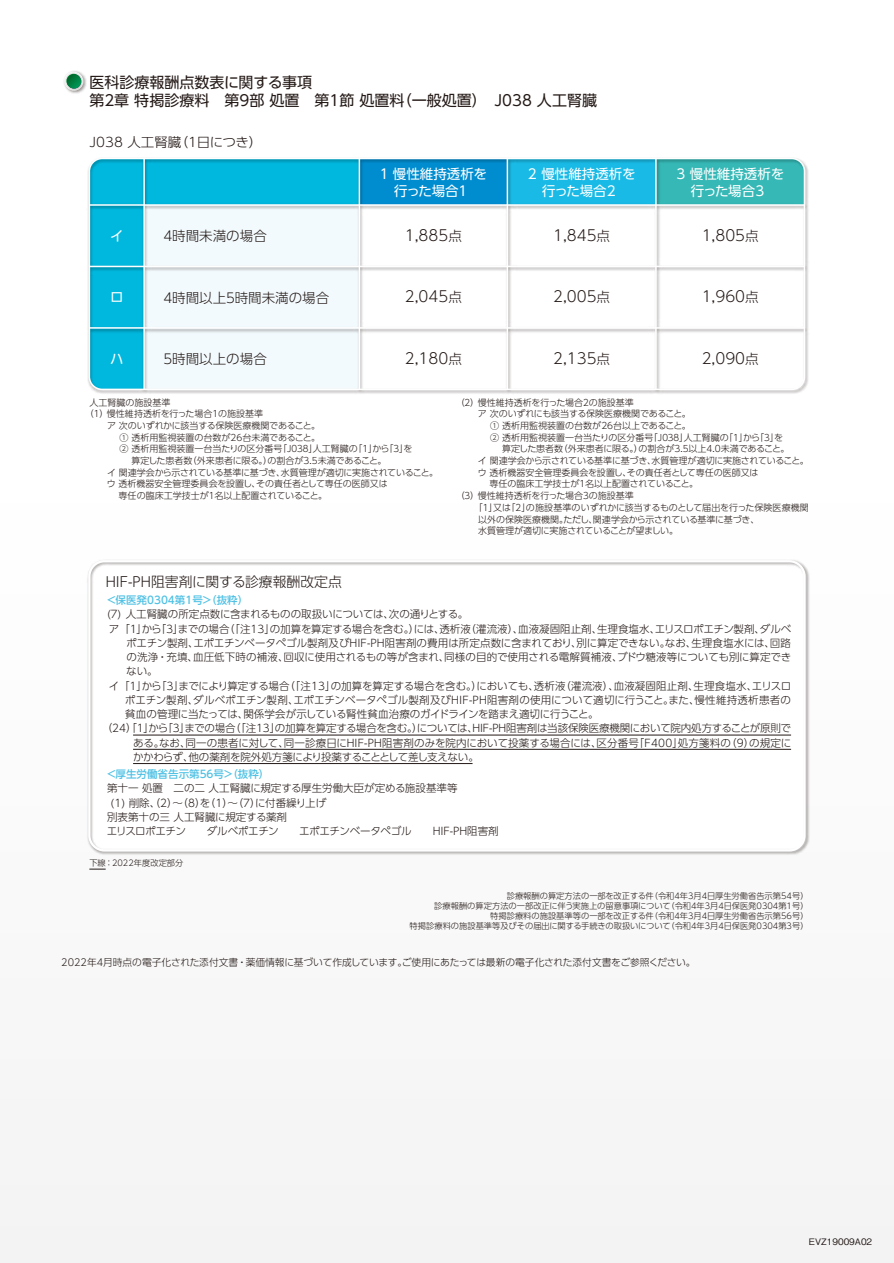
<style>
.page{position:relative;width:894px;height:1263px;background:#fff}
.page>*{position:absolute;margin:0;border:0;box-sizing:border-box;transform-origin:0 0}
.t1{font:300 15px "UD Shin Go Pro";color:#231916}
.t2{font:15px/18px "UD Shin Go Pro";color:#231916}
.t3{font:300 13.8px "UD Shin Go Pro";color:#231916}
.t4{font:13.5px/16.2px "UD Shin Go Pro";color:#fff;text-align:center}
.t5{font:300 13.5px "UD Shin Go Pro";color:#231916}
.t6{font:300 12.9px "UD Shin Go Pro";color:#231916;scale:1.04 1}
.t7{font:300 10.5px "UD Shin Go Pro";letter-spacing:-.015em;color:#231916}
.t8{font:300 10.5px "UD Shin Go Pro";letter-spacing:-.035em;color:#231916}
.t9{font:300 10.5px "UD Shin Go Pro";letter-spacing:.015em;color:#231916}
.t10{font:300 10.5px "UD Shin Go Pro";letter-spacing:.005em;color:#231916}
.t11{font:500 10.5px "UD Shin Go Pro";color:#4fc1e4}
.t12{font:300 9.75px "UD Shin Go Pro";letter-spacing:-.01em;color:#231916}
.t13{font:300 9px "UD Shin Go Pro";color:#231916}
.t14{font:300 9px "UD Shin Go Pro";letter-spacing:-.02em;color:#231916}
.t15{font:300 9px "UD Shin Go Pro";letter-spacing:-.025em;color:#231916}
.t16{font:300 9px "UD Shin Go Pro";letter-spacing:-.035em;color:#231916}
.t17{font:500 8.85px "Gothic BBB Pro";color:#231916}
.t18{font:300 8.25px/9.9px "UD Shin Go Pro";color:#231916;text-align:right}
.s1{font-size:13.5px}
</style>
<div class="page">
<div style="left:0;top:0;width:893px;height:1263px;background:#fafafa"></div>
<img style="left:87px;top:560px;width:723px;height:295px">
<div style="left:88px;top:560px;width:717px;height:292px;border:2px solid #fff;border-radius:15px"></div>
<img style="left:64px;top:72px;width:22px;height:21px">
<svg style="left:67px;top:74px;width:14px;height:15px"></svg>
<hr style="left:133px;top:735px;width:657px;height:1px;background:#231916">
<hr style="left:133px;top:749px;width:657px;height:1px;background:#231916">
<hr style="left:133px;top:763px;width:339px;height:1px;background:#231916">
<svg style="left:89px;top:869px;width:17px;height:1px"></svg>
<img style="left:88px;top:159px;width:720px;height:235px">
<hr style="left:89px;top:204px;width:715px;height:2px;background:#fff">
<hr style="left:89px;top:266px;width:715px;height:1px;background:#fff">
<div style="left:89px;top:158px;width:715px;height:232px;border:2px solid #fff;border-radius:13px"></div>
<hr style="left:654px;top:158px;width:2px;height:231px;background:#fff">
<hr style="left:506px;top:158px;width:2px;height:231px;background:#fff">
<hr style="left:358px;top:158px;width:2px;height:231px;background:#fff">
<hr style="left:143px;top:158px;width:2px;height:231px;background:#fff">
<hr style="left:89px;top:327px;width:715px;height:2px;background:#fff">
<h1 class="t2" style="left:89px;top:73px;width:509px">医科診療報酬点数表に関する事項<br>第2章 特掲診療料　第9部 処置　第1節 処置料（一般処置）　J038 人工腎臓</h1>
<p class="t6" style="left:89px;top:132px;width:168px">J038 人工腎臓（1日につき）</p>
<p class="t4" style="left:377px;top:166px;width:111px">１ 慢性維持透析を行った場合１</p>
<p class="t4" style="left:527px;top:166px;width:109px">2 慢性維持透析を行った場合2</p>
<p class="t4" style="left:676px;top:166px;width:109px">3 慢性維持透析を行った場合3</p>
<p class="t4" style="left:110px;top:227px;width:15px">イ</p>
<p class="t5" style="left:163px;top:225px;width:105px">4時間未満の場合</p>
<h1 class="t1" style="left:404px;top:223px;width:58px">1,885<span class="s1">点</span></h1>
<h1 class="t1" style="left:553px;top:223px;width:58px">1,845<span class="s1">点</span></h1>
<h1 class="t1" style="left:701px;top:223px;width:58px">1,805<span class="s1">点</span></h1>
<p class="t4" style="left:110px;top:289px;width:15px">ロ</p>
<p class="t5" style="left:163px;top:287px;width:167px">4時間以上５時間未満の場合</p>
<h1 class="t1" style="left:404px;top:285px;width:58px">2,045<span class="s1">点</span></h1>
<h1 class="t1" style="left:553px;top:285px;width:58px">2,005<span class="s1">点</span></h1>
<h1 class="t1" style="left:701px;top:285px;width:58px">1,960<span class="s1">点</span></h1>
<p class="t4" style="left:110px;top:350px;width:15px">ハ</p>
<p class="t5" style="left:163px;top:348px;width:105px">5時間以上の場合</p>
<h1 class="t1" style="left:404px;top:346px;width:58px">2,180<span class="s1">点</span></h1>
<h1 class="t1" style="left:553px;top:346px;width:58px">2,135<span class="s1">点</span></h1>
<h1 class="t1" style="left:701px;top:346px;width:58px">2,090<span class="s1">点</span></h1>
<p class="t13" style="left:89px;top:395px;width:82px">人工腎臓の施設基準</p>
<p class="t13" style="left:85px;top:407px;width:179px">（１）慢性維持透析を行った場合１の施設基準</p>
<p class="t14" style="left:107px;top:418px;width:214px">ア 次のいずれかに該当する保険医療機関であること。</p>
<p class="t13" style="left:119px;top:430px;width:202px">① 透析用監視装置の台数が26台未満であること。</p>
<p class="t13" style="left:119px;top:442px;width:294px">② 透析用監視装置一台当たりの区分番号「Ｊ０３８」人工腎臓の「１」から「３」を</p>
<p class="t13" style="left:131px;top:453px;width:256px">算定した患者数（外来患者に限る。）の割合が3.5未満であること。</p>
<p class="t15" style="left:107px;top:465px;width:332px">イ 関連学会から示されている基準に基づき、水質管理が適切に実施されていること。</p>
<p class="t13" style="left:107px;top:477px;width:282px">ウ 透析機器安全管理委員会を設置し、その責任者として専任の医師又は</p>
<p class="t13" style="left:119px;top:488px;width:210px">専任の臨床工学技士が１名以上配置されていること。</p>
<h2 class="t3" style="left:106px;top:571px;width:237px">HIF-PH阻害剤に関する診療報酬改定点</h2>
<p class="t13" style="left:455px;top:395px;width:179px">（２）慢性維持透析を行った場合２の施設基準</p>
<p class="t14" style="left:477px;top:407px;width:214px">ア 次のいずれにも該当する保険医療機関であること。</p>
<p class="t13" style="left:490px;top:418px;width:202px">① 透析用監視装置の台数が26台以上であること。</p>
<p class="t13" style="left:490px;top:430px;width:294px">② 透析用監視装置一台当たりの区分番号「Ｊ０３８」人工腎臓の「１」から「３」を</p>
<p class="t13" style="left:502px;top:442px;width:289px">算定した患者数（外来患者に限る。）の割合が3.5以上4.0未満であること。</p>
<p class="t15" style="left:477px;top:453px;width:332px">イ 関連学会から示されている基準に基づき、水質管理が適切に実施されていること。</p>
<p class="t13" style="left:477px;top:465px;width:282px">ウ 透析機器安全管理委員会を設置し、その責任者として専任の医師又は</p>
<p class="t13" style="left:489px;top:477px;width:210px">専任の臨床工学技士が１名以上配置されていること。</p>
<p class="t13" style="left:455px;top:488px;width:179px">（３）慢性維持透析を行った場合３の施設基準</p>
<p class="t13" style="left:473px;top:500px;width:336px">「１」又は「２」の施設基準のいずれかに該当するものとして届出を行った保険医療機関</p>
<p class="t14" style="left:478px;top:512px;width:282px">以外の保険医療機関。ただし、関連学会から示されている基準に基づき、</p>
<p class="t16" style="left:478px;top:524px;width:201px">水質管理が適切に実施されていることが望ましい。</p>
<p class="t11" style="left:106px;top:592px;width:144px">＜保医発0304第1号＞（抜粋）</p>
<p class="t7" style="left:107px;top:606px;width:362px">(７) 人工腎臓の所定点数に含まれるものの取扱いについては、次の通りとする。</p>
<p class="t7" style="left:109px;top:620px;width:683px">ア 「１」から「３」までの場合（「注13」の加算を算定する場合を含む。）には、透析液（灌流液）、血液凝固阻止剤、生理食塩水、エリスロポエチン製剤、ダルベ</p>
<p class="t7" style="left:126px;top:634px;width:666px">ポエチン製剤、エポエチンベータペゴル製剤及びＨＩＦ-ＰＨ阻害剤の費用は所定点数に含まれており、別に算定できない。なお、生理食塩水には、回路</p>
<p class="t10" style="left:126px;top:649px;width:666px">の洗浄・充填、血圧低下時の補液、回収に使用されるもの等が含まれ、同様の目的で使用される電解質補液、ブドウ糖液等についても別に算定でき</p>
<p class="t7" style="left:126px;top:663px;width:33px">ない。</p>
<p class="t7" style="left:109px;top:677px;width:683px">イ 「１」から「３」までにより算定する場合（「注13」の加算を算定する場合を含む。）においても、透析液（灌流液）、血液凝固阻止剤、生理食塩水、エリスロ</p>
<p class="t7" style="left:125px;top:691px;width:667px">ポエチン製剤、ダルベポエチン製剤、エポエチンベータペゴル製剤及びＨＩＦ-ＰＨ阻害剤の使用について適切に行うこと。また、慢性維持透析患者の</p>
<p class="t7" style="left:125px;top:706px;width:474px">貧血の管理に当たっては、関係学会が示している腎性貧血治療のガイドラインを踏まえ適切に行うこと。</p>
<p class="t7" style="left:107px;top:720px;width:685px">(24)「1」から「3」までの場合（「注13」の加算を算定する場合を含む。）については、HIF-PH阻害剤は当該保険医療機関において院内処方することが原則で</p>
<p class="t9" style="left:133px;top:734px;width:659px">ある。なお、同一の患者に対して、同一診療日にHIF-PH阻害剤のみを院内において投薬する場合には、区分番号「F400」処方箋料の（9）の規定に</p>
<p class="t8" style="left:133px;top:748px;width:347px">かかわらず、他の薬剤を院外処方箋により投薬することとして差し支えない。</p>
<p class="t11" style="left:106px;top:766px;width:165px">＜厚生労働省告示第56号＞（抜粋）</p>
<p class="t7" style="left:107px;top:780px;width:352px">第十一 処置　二の二 人工腎臓に規定する厚生労働大臣が定める施設基準等</p>
<p class="t7" style="left:110px;top:794px;width:217px">(1) 削除、（2）～（8）を（1）～（7）に付番繰り上げ</p>
<p class="t7" style="left:107px;top:808px;width:202px">別表第十の三 人工腎臓に規定する薬剤　　</p>
<p class="t8" style="left:107px;top:823px;width:393px">エリスロポエチン　　ダルベポエチン　　エポエチンベータペゴル　　ＨＩＦ-ＰＨ阻害剤</p>
<p class="t18" style="left:89px;top:858px;width:95px">下線：2022年度改定部分</p>
<p class="t18" style="left:409px;top:891px;width:400px">診療報酬の算定方法の一部を改正する件（令和4年3月4日厚生労働省告示第54号）<br>診療報酬の算定方法の一部改正に伴う実施上の留意事項について（令和4年3月4日保医発0304第1号）<br>特掲診療料の施設基準等の一部を改正する件（令和4年3月4日厚生労働省告示第56号）<br>特掲診療料の施設基準等及びその届出に関する手続きの取扱いについて（令和4年3月4日保医発0304第3号）</p>
<p class="t12" style="left:61px;top:954px;width:635px">2022年4月時点の電子化された添付文書・薬価情報に基づいて作成しています。ご使用にあたっては最新の電子化された添付文書をご参照ください。</p>
<p class="t17" style="left:808px;top:1235px;width:65px">EVZ19009A02</p>
</div>
